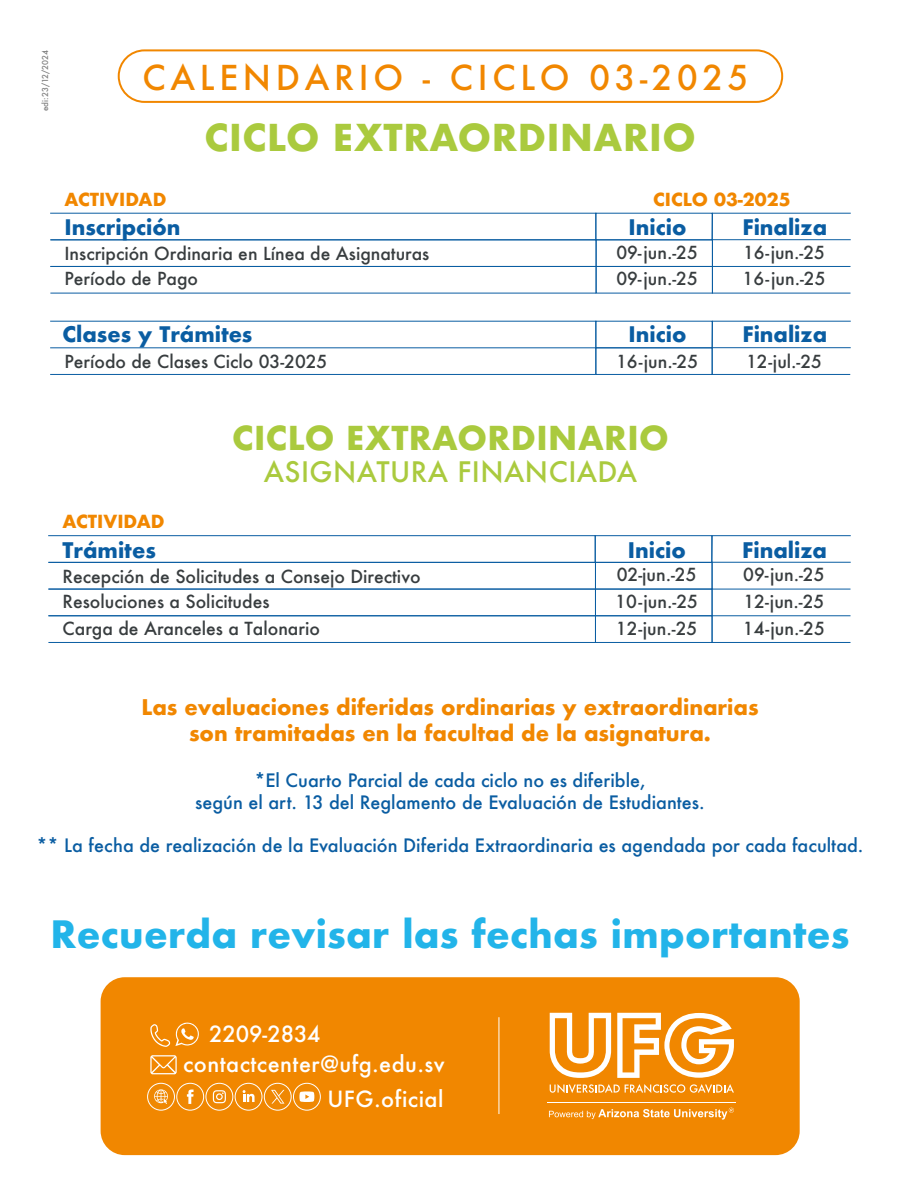
<style>
.page{position:relative;width:900px;height:1200px;background:#fff}
.page>*{position:absolute;margin:0;border:0;box-sizing:border-box;transform-origin:0 0}
.t1{font:700 36.7px "Futura";letter-spacing:.01em;color:#22b4e9}
.t2{font:700 36px "Futura";letter-spacing:.015em;color:#aaca3e}
.t3{font:500 33.4px "Futura";letter-spacing:.14em;color:#f18700}
.t4{font:700 32.1px "Futura";letter-spacing:.015em;color:#aaca3e}
.t5{font:500 27.5px "Futura";letter-spacing:.015em;color:#aaca3e}
.t6{font:500 21.7px "Futura";letter-spacing:.02em;color:#fff}
.t7{font:500 21.7px "Futura";color:#fff}
.t8{font:700 21px/25.2px "Futura";color:#f18700;text-align:center}
.t9{font:700 20.9px "Futura";color:#0a5da2}
.t10{font:500 18px/21.6px "Futura";color:#0a5da2;text-align:center}
.t11{font:500 17.6px "Futura";color:#383d3f}
.t12{font:700 17.6px "Futura";color:#f18700}
.t13{font:500 17.5px "Futura";color:#383d3f}
.t14{font:700 17.5px "Futura";color:#f18700}
.t15{font:500 8px "Futura";color:#808080}
</style>
<div class="page">
<div style="left:118px;top:49px;width:665px;height:54px;border:2px solid #f18700;border-radius:26px"></div>
<div style="left:596px;top:239px;width:117px;height:28px;border:1px solid #0a5da2"></div>
<svg style="left:50px;top:212px;width:547px;height:81px"></svg>
<div style="left:596px;top:266px;width:117px;height:28px;border:1px solid #0a5da2"></div>
<svg style="left:711px;top:212px;width:140px;height:82px"></svg>
<hr style="left:50px;top:293px;width:546px;height:1px;background:#0a5da2">
<svg style="left:50px;top:320px;width:547px;height:54px"></svg>
<div style="left:595px;top:347px;width:118px;height:28px;border:1px solid #0a5da2"></div>
<svg style="left:711px;top:320px;width:140px;height:55px"></svg>
<hr style="left:50px;top:374px;width:546px;height:1px;background:#0a5da2">
<div style="left:595px;top:535px;width:117px;height:28px;border:1px solid #0a5da2"></div>
<div style="left:595px;top:562px;width:118px;height:27px;border:1px solid #0a5da2"></div>
<div style="left:595px;top:589px;width:118px;height:27px;border:1px solid #0a5da2"></div>
<svg style="left:48px;top:535px;width:548px;height:107px"></svg>
<div style="left:595px;top:615px;width:118px;height:28px;border:1px solid #0a5da2"></div>
<svg style="left:711px;top:535px;width:140px;height:108px"></svg>
<hr style="left:48px;top:642px;width:547px;height:1px;background:#0a5da2">
<div style="left:101px;top:977px;width:699px;height:178px;background:#f18700;border-radius:24px"></div>
<svg style="left:150px;top:1055px;width:27px;height:19px"></svg>
<svg style="left:150px;top:1022px;width:49px;height:25px"></svg>
<hr style="left:498px;top:1017px;width:1px;height:97px;background:#fff">
<div style="left:147px;top:1083px;width:28px;height:27px;border:1px solid #fff;border-radius:50%"></div>
<svg style="left:154px;top:1089px;width:14px;height:15px"></svg>
<div style="left:177px;top:1083px;width:27px;height:27px;border:1px solid #fff;border-radius:50%"></div>
<svg style="left:187px;top:1090px;width:7px;height:14px"></svg>
<div style="left:206px;top:1083px;width:27px;height:27px;border:1px solid #fff;border-radius:50%"></div>
<svg style="left:213px;top:1090px;width:13px;height:13px"></svg>
<div style="left:235px;top:1083px;width:27px;height:27px;border:1px solid #fff;border-radius:50%"></div>
<svg style="left:243px;top:1090px;width:12px;height:12px"></svg>
<div style="left:264px;top:1083px;width:27px;height:27px;border:1px solid #fff;border-radius:50%"></div>
<svg style="left:271px;top:1090px;width:13px;height:14px"></svg>
<div style="left:293px;top:1083px;width:27px;height:27px;border:1px solid #fff;border-radius:50%"></div>
<svg style="left:299px;top:1091px;width:15px;height:11px"></svg>
<svg style="left:549px;top:1108px;width:185px;height:12px"></svg>
<hr style="left:548px;top:1102px;width:188px;height:1px;background:#fff">
<svg style="left:550px;top:1013px;width:61px;height:65px"></svg>
<svg style="left:617px;top:1013px;width:117px;height:65px"></svg>
<svg style="left:550px;top:1084px;width:184px;height:9px"></svg>
<p class="t15" style="left:40px;top:111px;width:62px;rotate:-90deg">edi:23/12/2024</p>
<h3 class="t3" style="left:142px;top:54px;width:607px">CALENDARIO - CICLO 03-2025</h3>
<h2 class="t2" style="left:205px;top:111px;width:493px">CICLO EXTRAORDINARIO</h2>
<p class="t14" style="left:64px;top:186px;width:103px">ACTIVIDAD</p>
<p class="t14" style="left:653px;top:186px;width:139px">CICLO 03-2025</p>
<p class="t9" style="left:64px;top:212px;width:118px">Inscripción</p>
<p class="t9" style="left:628px;top:212px;width:59px">Inicio</p>
<p class="t9" style="left:742px;top:212px;width:86px">Finaliza</p>
<p class="t13" style="left:64px;top:242px;width:366px">Inscripción Ordinaria en Línea de Asignaturas</p>
<p class="t13" style="left:616px;top:240px;width:83px">09-jun.-25</p>
<p class="t13" style="left:743px;top:240px;width:83px">16-jun.-25</p>
<p class="t13" style="left:64px;top:267px;width:135px">Período de Pago</p>
<p class="t13" style="left:616px;top:267px;width:83px">09-jun.-25</p>
<p class="t13" style="left:743px;top:267px;width:84px">16-jun.-25</p>
<p class="t9" style="left:63px;top:319px;width:191px">Clases y Trámites</p>
<p class="t13" style="left:64px;top:349px;width:264px">Período de Clases Ciclo 03-2025</p>
<p class="t9" style="left:628px;top:319px;width:59px">Inicio</p>
<p class="t13" style="left:616px;top:349px;width:84px">16-jun.-25</p>
<p class="t9" style="left:742px;top:319px;width:86px">Finaliza</p>
<p class="t13" style="left:746px;top:349px;width:77px">12-jul.-25</p>
<h3 class="t4" style="left:232px;top:415px;width:438px">CICLO EXTRAORDINARIO</h3>
<h3 class="t5" style="left:264px;top:453px;width:375px">ASIGNATURA FINANCIADA</h3>
<p class="t12" style="left:63px;top:509px;width:104px">ACTIVIDAD</p>
<p class="t9" style="left:63px;top:535px;width:95px">Trámites</p>
<p class="t9" style="left:628px;top:535px;width:60px">Inicio</p>
<p class="t9" style="left:742px;top:535px;width:86px">Finaliza</p>
<p class="t11" style="left:63px;top:564px;width:360px">Recepción de Solicitudes a Consejo Directivo</p>
<p class="t11" style="left:617px;top:563px;width:81px">02-jun.-25</p>
<p class="t11" style="left:743px;top:563px;width:83px">09-jun.-25</p>
<p class="t11" style="left:63px;top:590px;width:209px">Resoluciones a Solicitudes</p>
<p class="t11" style="left:615px;top:590px;width:84px">10-jun.-25</p>
<p class="t11" style="left:743px;top:590px;width:83px">12-jun.-25</p>
<p class="t11" style="left:63px;top:616px;width:259px">Carga de Aranceles a Talonario</p>
<p class="t11" style="left:616px;top:616px;width:83px">12-jun.-25</p>
<p class="t11" style="left:743px;top:616px;width:84px">14-jun.-25</p>
<p class="t8" style="left:141px;top:695px;width:619px">Las evaluaciones diferidas ordinarias y extraordinarias son tramitadas en la facultad de la asignatura.</p>
<p class="t10" style="left:195px;top:770px;width:511px">*El Cuarto Parcial de cada ciclo no es diferible,<br>según el art. 13 del Reglamento de Evaluación de Estudiantes.</p>
<p class="t10" style="left:36px;top:835px;width:829px">** La fecha de realización de la Evaluación Diferida Extraordinaria es agendada por cada facultad.</p>
<h1 class="t1" style="left:51px;top:907px;width:801px">Recuerda revisar las fechas importantes</h1>
<p class="t7" style="left:209px;top:1019px;width:113px">2209-2834</p>
<p class="t6" style="left:183px;top:1049px;width:263px">contactcenter@ufg.edu.sv</p>
<p class="t6" style="left:327px;top:1084px;width:117px">UFG.oficial</p>
</div>
